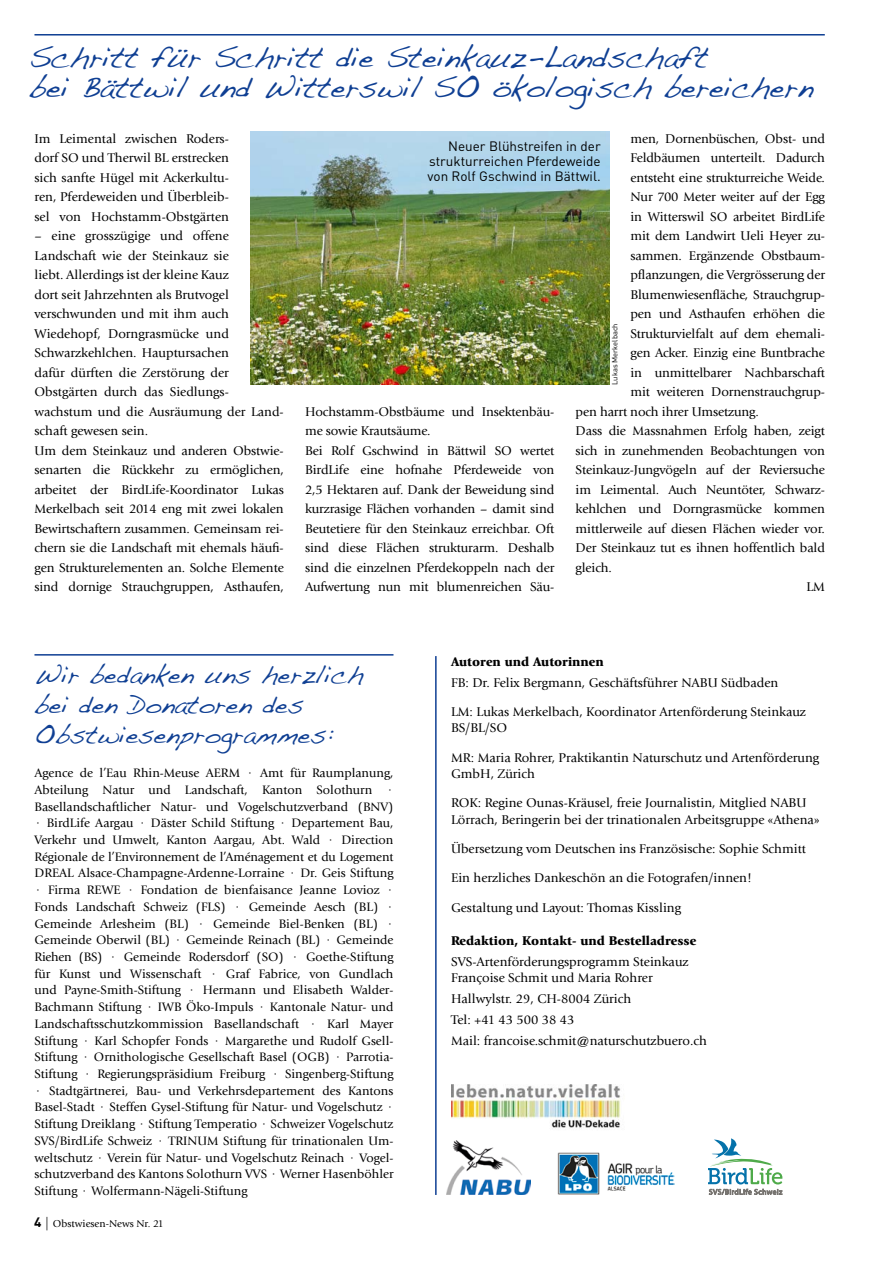
<style>
.page{position:relative;width:893px;height:1263px;background:#fff}
.page>*{position:absolute;margin:0;border:0;box-sizing:border-box;transform-origin:0 0}
.t1{font:30px/30px "Handwriting Dakota";color:#0f3f93}
.t2{font:25.5px/30px "Handwriting Dakota";color:#0f3f93}
.t3{font:13.5px/15px "DIN";color:#000;text-align:justify}
.t4{font:13.2px/19.5px "Giovanni";letter-spacing:-.01em;color:#000}
.t5{font:900 13.2px "Giovanni";color:#000}
.t6{font:12.75px/16.6px "Giovanni";color:#000;text-align:justify}
.t7{font:10.5px "Giovanni";color:#000}
.t8{font:7.5px "DIN";color:#000}
.s1{font-family:"DIN";font-weight:700;font-size:13.5px}
.s2{font-size:13.5px}
</style>
<div class="page">
<hr style="left:34px;top:34px;width:791px;height:2px;background:#0f3f93">
<hr style="left:34px;top:654px;width:359px;height:2px;background:#0f3f93">
<img style="left:250px;top:132px;width:359px;height:253px">
<hr style="left:435px;top:656px;width:2px;height:539px;background:#0f3f93">
<img style="left:446px;top:1141px;width:85px;height:53px">
<img style="left:557px;top:1152px;width:117px;height:42px">
<img style="left:451px;top:1084px;width:170px;height:45px">
<svg style="left:708px;top:1138px;width:74px;height:57px"></svg>
<h1 class="t1" style="left:29px;top:42px;width:786px">Schritt für Schritt die Steinkauz-Landschaft<br>bei Bättwil und Witterswil SO ökologisch bereichern</h1>
<p class="t4" style="left:34px;top:129px;width:196px;text-align:justify">Im Leimental zwischen Roders&shy;dorf SO und Therwil BL erstrecken sich sanfte Hügel mit Ackerkultu&shy;ren, Pferdeweiden und Überbleib&shy;sel von Hochstamm-Obstgärten</p>
<p class="t4" style="left:34px;top:226px;width:251px">– eine grosszügige und offene Landschaft wie der Steinkauz sie<br>liebt. Allerdings ist der kleine Kauz<br>dort seit Jahrzehnten als Brutvogel verschwunden und mit ihm auch Wiedehopf, Dorngrasmücke und Schwarzkehlchen. Hauptursachen<br>dafür dürften die Zerstörung der Obstgärten durch das Siedlungs&shy;wachstum und die Ausräumung der Land&shy;schaft gewesen sein.<br>Um dem Steinkauz und anderen Obstwie&shy;senarten die Rückkehr zu ermöglichen, arbeitet der BirdLife-Koordinator Lukas Merkelbach seit 2014 eng mit zwei lokalen Bewirtschaftern zusammen. Gemeinsam rei&shy;chern sie die Landschaft mit ehemals häufi&shy;gen Strukturelementen an. Solche Elemente sind dornige Strauchgruppen, Asthaufen,</p>
<p class="t4" style="left:630px;top:129px;width:196px">men, Dornenbüschen, Obst- und</p>
<p class="t4" style="left:630px;top:148px;width:196px">Feldbäumen unterteilt. Dadurch</p>
<p class="t4" style="left:630px;top:168px;width:196px">entsteht eine strukturreiche Weide.</p>
<p class="t4" style="left:630px;top:187px;width:196px">Nur 700 Meter weiter auf der Egg</p>
<p class="t4" style="left:630px;top:207px;width:196px">in Witterswil SO arbeitet BirdLife</p>
<p class="t4" style="left:630px;top:226px;width:196px">mit dem Landwirt Ueli Heyer zu-</p>
<p class="t4" style="left:630px;top:246px;width:196px">sammen. Ergänzende Obstbaum-</p>
<p class="t4" style="left:630px;top:265px;width:196px">pflanzungen, die Vergrösserung der</p>
<p class="t4" style="left:630px;top:285px;width:196px">Blumenwiesenfläche, Strauchgrup-</p>
<p class="t4" style="left:630px;top:304px;width:196px">pen und Asthaufen erhöhen die</p>
<p class="t4" style="left:630px;top:324px;width:196px">Strukturvielfalt auf dem ehemali-</p>
<p class="t4" style="left:630px;top:343px;width:196px">gen Acker. Einzig eine Buntbrache</p>
<p class="t4" style="left:630px;top:363px;width:196px">in unmittelbarer Nachbarschaft</p>
<p class="t4" style="left:630px;top:382px;width:196px">mit weiteren Dornenstrauchgrup-</p>
<p class="t4" style="left:576px;top:402px;width:185px">pen harrt noch ihrer Umsetzung.</p>
<p class="t4" style="left:576px;top:421px;width:251px">Dass die Massnahmen Erfolg haben, zeigt</p>
<p class="t4" style="left:576px;top:441px;width:251px">sich in zunehmenden Beobachtungen von</p>
<p class="t4" style="left:576px;top:460px;width:251px">Steinkauz-Jungvögeln auf der Reviersuche</p>
<p class="t4" style="left:576px;top:480px;width:251px">im Leimental. Auch Neuntöter, Schwarz-</p>
<p class="t4" style="left:576px;top:499px;width:251px">kehlchen und Dorngrasmücke kommen</p>
<p class="t4" style="left:576px;top:519px;width:251px">mittlerweile auf diesen Flächen wieder vor.</p>
<p class="t4" style="left:576px;top:538px;width:251px">Der Steinkauz tut es ihnen hoffentlich bald</p>
<p class="t4" style="left:576px;top:558px;width:38px">gleich.</p>
<p class="t4" style="left:806px;top:577px;width:20px">LM</p>
<p class="t3" style="left:428px;top:139px;width:175px;text-indent:21px">Neuer Blühstreifen in der strukturreichen Pferdeweide von Rolf Gschwind in Bättwil.</p>
<p class="t8" style="left:610px;top:385px;width:63px;rotate:-90deg">Lukas Merkelbach</p>
<p class="t4" style="left:305px;top:402px;width:251px">Hochstamm-Obstbäume und Insektenbäu&shy;me sowie Krautsäume.<br>Bei Rolf Gschwind in Bättwil SO wertet BirdLife eine hofnahe Pferdeweide von 2,5 Hektaren auf. Dank der Beweidung sind kurzrasige Flächen vorhanden – damit sind Beutetiere für den Steinkauz erreichbar. Oft sind diese Flächen strukturarm. Deshalb sind die einzelnen Pferdekoppeln nach der Aufwertung nun mit blumenreichen Säu-</p>
<h2 class="t2" style="left:34px;top:659px;width:330px">Wir bedanken uns herzlich bei den Donatoren des<br>Obstwiesenprogrammes:</h2>
<p class="t6" style="left:34px;top:765px;width:361px">Agence de l’Eau Rhin-Meuse AERM · Amt für Raumplanung, Abteilung Natur und Landschaft, Kanton Solothurn · Basellandschaftlicher Natur- und Vogelschutzverband (BNV) · BirdLife Aargau · Däster Schild Stiftung · Departement Bau, Verkehr und Umwelt, Kanton Aargau, Abt. Wald · Direction Régionale de l’Environnement de l’Aménagement et du Logement DREAL Alsace-Champagne-Ardenne-Lorraine · Dr. Geis Stiftung · Firma REWE · Fondation de bienfaisance Jeanne Lovioz · Fonds Landschaft Schweiz (FLS) · Gemeinde Aesch (BL) · Gemeinde Arlesheim (BL) · Gemeinde Biel-Benken (BL) · Gemeinde Oberwil (BL) · Gemeinde Reinach (BL) · Gemeinde Riehen (BS) · Gemeinde Rodersdorf (SO) · Goethe-Stiftung für Kunst und Wissenschaft · Graf Fabrice, von Gundlach und Payne-Smith-Stiftung · Hermann und Elisabeth Walder-Bachmann Stiftung · IWB Öko-Impuls · Kantonale Natur- und Landschaftsschutzkommission Basellandschaft · Karl Mayer Stiftung · Karl Schopfer Fonds · Margarethe und Rudolf Gsell-Stiftung · Ornithologische Gesellschaft Basel (OGB) · Parrotia-Stiftung · Regierungspräsidium Freiburg · Singenberg-Stiftung · Stadtgärtnerei, Bau- und Verkehrsdepartement des Kantons Basel-Stadt · Steffen Gysel-Stiftung für Natur- und Vogelschutz · Stiftung Dreiklang · Stiftung Temperatio · Schweizer Vogelschutz SVS/BirdLife Schweiz · TRINUM Stiftung für trinationalen Um&shy;weltschutz · Verein für Natur- und Vogelschutz Reinach · Vogel&shy;schutzverband des Kantons Solothurn VVS · Werner Hasenböhler Stiftung · Wolfermann-Nägeli-Stiftung</p>
<p class="t7" style="left:34px;top:1218px;width:131px"><span class="s1">4</span> <span class="s2">|</span> Obstwiesen-News Nr. 21</p>
<p class="t5" style="left:451px;top:654px;width:154px">Autoren und Autorinnen</p>
<p class="t4" style="left:451px;top:673px;width:329px">FB: Dr. Felix Bergmann, Geschäftsführer NABU Südbaden</p>
<p class="t4" style="left:451px;top:703px;width:356px;line-height:16.5px">LM: Lukas Merkelbach, Koordinator Artenförderung Steinkauz<br>BS/BL/SO</p>
<p class="t4" style="left:451px;top:749px;width:370px;line-height:16.5px">MR: Maria Rohrer, Praktikantin Naturschutz und Artenförderung<br>GmbH, Zürich</p>
<p class="t4" style="left:451px;top:795px;width:370px;line-height:16.5px">ROK: Regine Ounas-Kräusel, freie Journalistin, Mitglied NABU<br>Lörrach, Beringerin bei der trinationalen Arbeitsgruppe «Athena»</p>
<p class="t4" style="left:451px;top:839px;width:356px">Übersetzung vom Deutschen ins Französische: Sophie Schmitt</p>
<p class="t4" style="left:451px;top:868px;width:302px">Ein herzliches Dankeschön an die Fotografen/innen!</p>
<p class="t4" style="left:451px;top:898px;width:232px">Gestaltung und Layout: Thomas Kissling</p>
<p class="t5" style="left:451px;top:933px;width:247px">Redaktion, Kontakt- und Bestelladresse</p>
<p class="t4" style="left:451px;top:953px;width:239px;line-height:16.5px">SVS-Artenförderungsprogramm Steinkauz<br>Françoise Schmit und Maria Rohrer</p>
<p class="t4" style="left:451px;top:989px;width:257px;line-height:20.7px">Hallwylstr. 29, CH-8004 Zürich<br>Tel: +41 43 500 38 43<br>Mail: francoise.schmit@naturschutzbuero.ch</p>
</div>
